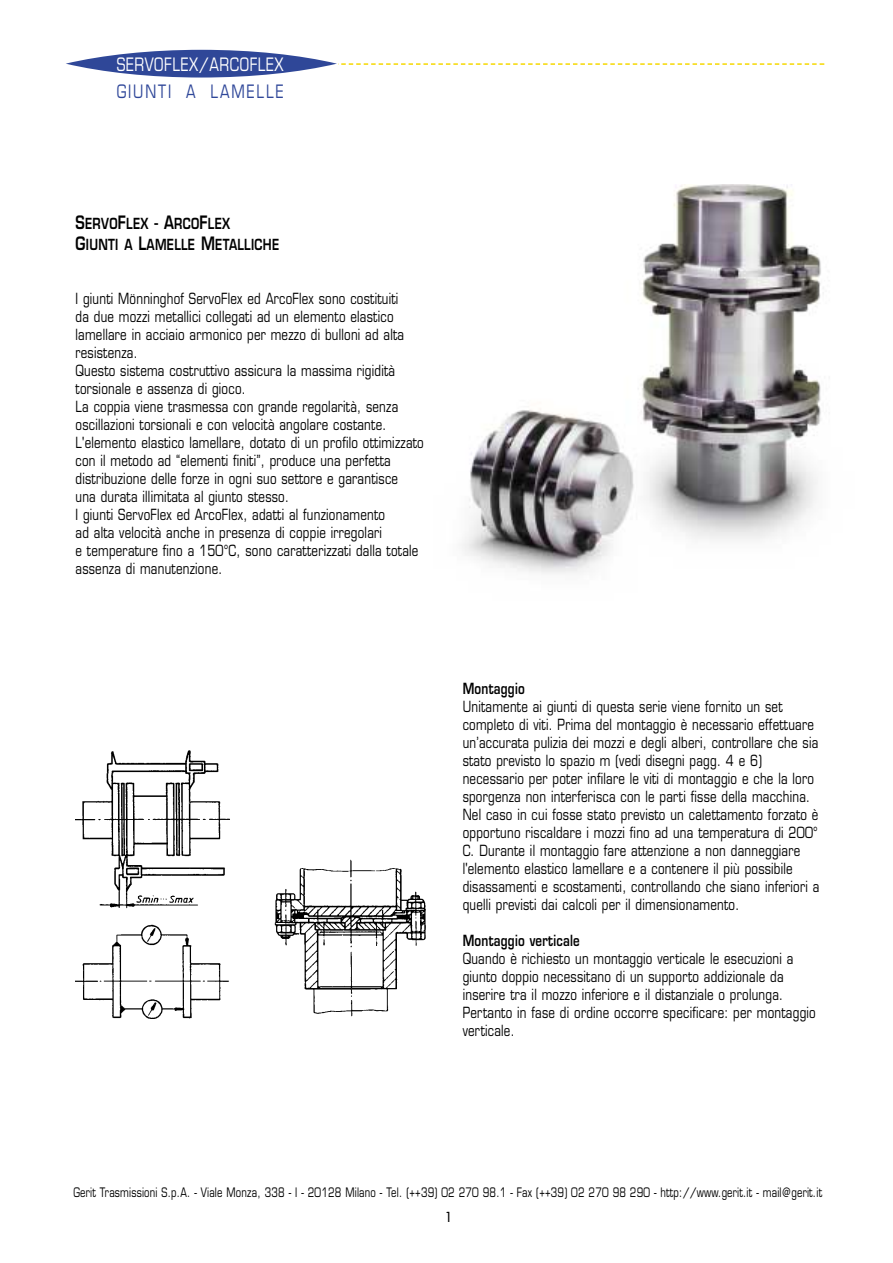
<style>
.page{position:relative;width:893px;height:1263px;background:#fff}
.page>*{position:absolute;margin:0;border:0;box-sizing:border-box;transform-origin:0 0}
.t1{font:18px "Eurostile";letter-spacing:.045em;color:#fff;scale:.77 1}
.t2{font:18px "Eurostile";letter-spacing:.135em;color:#2f4799;scale:.77 1}
.t3{font:15px/18px "Eurostile";letter-spacing:.02em;color:#000;scale:.77 1}
.t4{font:600 15px/21.6px "Eurostile";letter-spacing:.025em;color:#000;scale:.77 1}
.t5{font:13.5px "Futura";color:#000}
.t6{font:12.75px "Eurostile";letter-spacing:.02em;color:#000;scale:.74 1}
.s1{font-size:18px}
</style>
<div class="page">
<svg style="left:338px;top:63px;width:486px;height:2px"></svg>
<svg style="left:66px;top:50px;width:271px;height:28px;fill:#2f4798"></svg>
<img style="left:75px;top:751px;width:351px;height:268px">
<img style="left:462px;top:184px;width:359px;height:390px">
<p class="t1" style="left:117px;top:58px;width:218px">SERVOFLEX/ARCOFLEX</p>
<p class="t2" style="left:117px;top:85px;width:218px">GIUNTI A LAMELLE</p>
<p class="t4" style="left:75px;top:214px;width:266px"><span class="s1">S</span>ERVO<span class="s1">F</span>LEX <span class="s1">- A</span>RCO<span class="s1">F</span>LEX<br><span class="s1">G</span>IUNTI A <span class="s1">L</span>AMELLE <span class="s1">M</span>ETALLICHE</p>
<p class="t3" style="left:75px;top:292px;width:454px">I giunti Mönninghof ServoFlex ed ArcoFlex sono costituiti<br>da due mozzi metallici collegati ad un elemento elastico lamellare in acciaio armonico per mezzo di bulloni ad alta resistenza.<br>Questo sistema costruttivo assicura la massima rigidità torsionale e assenza di gioco.<br>La coppia viene trasmessa con grande regolarità, senza oscillazioni torsionali e con velocità angolare costante.<br>L'elemento elastico lamellare, dotato di un profilo ottimizzato con il metodo ad “elementi finiti”, produce una perfetta distribuzione delle forze in ogni suo settore e garantisce<br>una durata illimitata al giunto stesso.<br>I giunti ServoFlex ed ArcoFlex, adatti al funzionamento<br>ad alta velocità anche in presenza di coppie irregolari<br>e temperature fino a 150°C, sono caratterizzati dalla totale assenza di manutenzione.</p>
<p class="t4" style="left:462px;top:680px;width:82px">Montaggio</p>
<p class="t3" style="left:462px;top:700px;width:464px">Unitamente ai giunti di questa serie viene fornito un set completo di viti. Prima del montaggio è necessario effettuare un’accurata pulizia dei mozzi e degli alberi, controllare che sia stato previsto lo spazio m (vedi disegni pagg. 4 e 6) necessario per poter infilare le viti di montaggio e che la loro sporgenza non interferisca con le parti fisse della macchina.<br>Nel caso in cui fosse stato previsto un calettamento forzato è opportuno riscaldare i mozzi fino ad una temperatura di 200° C. Durante il montaggio fare attenzione a non danneggiare l'elemento elastico lamellare e a contenere il più possibile disassamenti e scostamenti, controllando che siano inferiori a quelli previsti dai calcoli per il dimensionamento.</p>
<p class="t4" style="left:462px;top:932px;width:154px">Montaggio verticale</p>
<p class="t3" style="left:462px;top:952px;width:460px">Quando è richiesto un montaggio verticale le esecuzioni a giunto doppio necessitano di un supporto addizionale da inserire tra il mozzo inferiore e il distanziale o prolunga.<br>Pertanto in fase di ordine occorre specificare: per montaggio verticale.</p>
<p class="t6" style="left:73px;top:1188px;width:1013px">Gerit Trasmissioni S.p.A. - Viale Monza, 338 - I - 20128 Milano - Tel. (++39) 02 270 98.1 - Fax (++39) 02 270 98 290 - http://www.gerit.it - mail@gerit.it</p>
<p class="t5" style="left:444px;top:1210px;width:9px">1</p>
</div>
